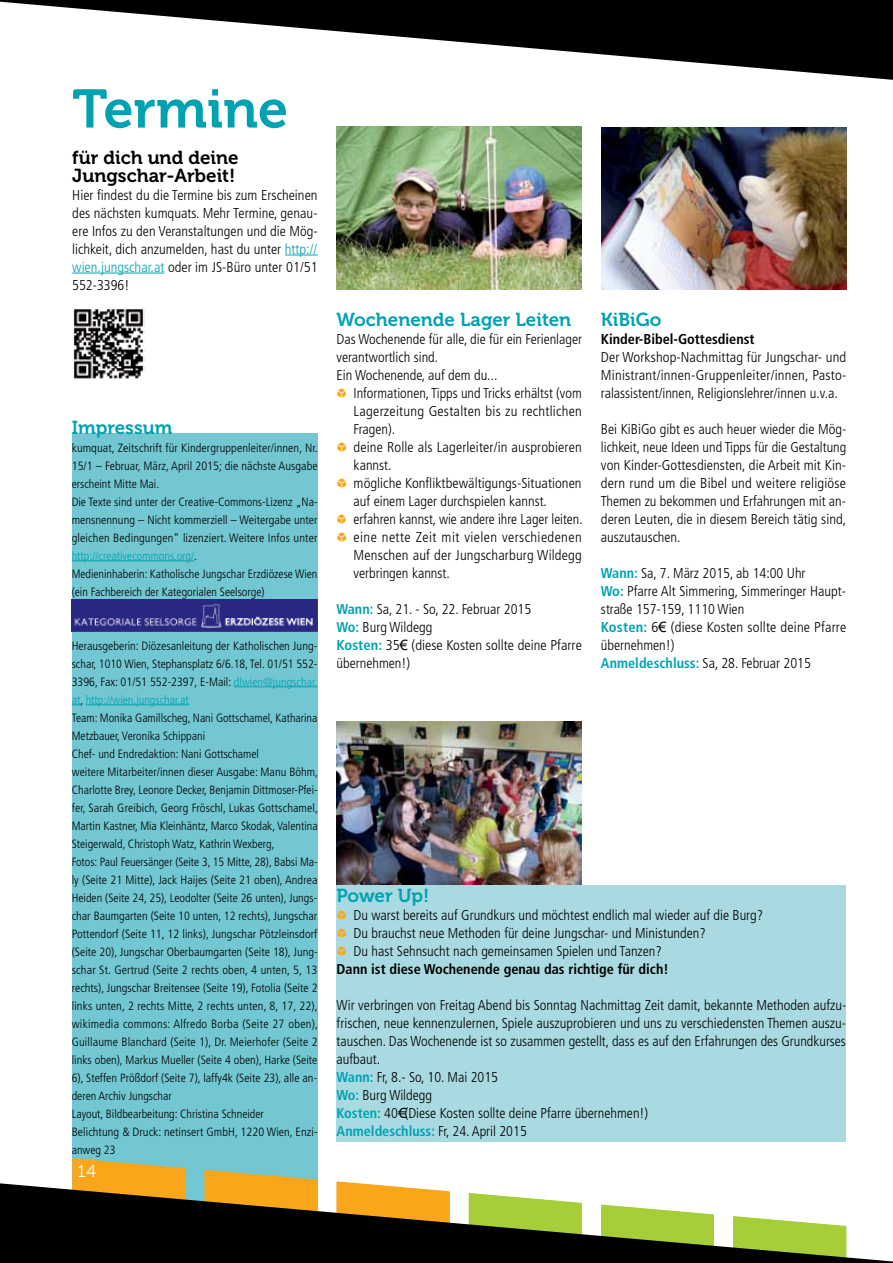
<style>
.page{position:relative;width:893px;height:1263px;background:#fff}
.page>*{position:absolute;margin:0;border:0;box-sizing:border-box;transform-origin:0 0}
.t1{font:54px "Museo 700";color:#00a2b2}
.t2{font:18.75px "Museo 700";color:#00a2b2}
.t3{font:18.75px/18px "Museo 700";color:#000}
.t4{font:17.25px "Museo 300";color:#fff}
.t5{font:300 condensed 14.25px/18px "Frutiger";color:#000}
.t6{font:700 condensed 14.25px "Frutiger";color:#000}
.t7{font:300 condensed 12px/18px "Frutiger";color:#000}
.s1{color:#00a2b2}
.s2{color:#faa61a}
.s3{font-weight:700;color:#00a2b2}
.s4{font-family:"Arial";font-weight:400;font-stretch:normal}
.s5{font-weight:700}
</style>
<div class="page">
<img style="left:601px;top:128px;width:245px;height:162px">
<img style="left:337px;top:127px;width:245px;height:163px">
<div style="left:337px;top:885px;width:509px;height:256px;background:#aadae1"></div>
<div style="left:72px;top:434px;width:245px;height:806px;background:#72c7d2"></div>
<svg style="left:72px;top:1158px;width:113px;height:25px"></svg>
<svg style="left:204px;top:1170px;width:113px;height:13px"></svg>
<hr style="left:285px;top:255px;width:32px;height:1px;background:#00a2b2">
<hr style="left:72px;top:273px;width:92px;height:1px;background:#00a2b2">
<hr style="left:72px;top:560px;width:122px;height:1px;background:#00a2b2">
<hr style="left:234px;top:686px;width:83px;height:1px;background:#00a2b2">
<hr style="left:86px;top:704px;width:103px;height:1px;background:#00a2b2">
<img style="left:73px;top:309px;width:71px;height:70px">
<img style="left:72px;top:599px;width:245px;height:33px">
<img style="left:337px;top:722px;width:245px;height:163px">
<svg style="left:0;top:1183px;width:893px;height:80px;fill:#000"></svg>
<svg style="left:0;top:0;width:893px;height:80px;fill:#000"></svg>
<h1 class="t1" style="left:72px;top:79px;width:217px">Termine</h1>
<h2 class="t3" style="left:72px;top:148px;width:168px">für dich und deine<br>Jungschar-Arbeit!</h2>
<p class="t5" style="left:72px;top:186px;width:247px;text-align:justify">Hier findest du die Termine bis zum Erscheinen des nächsten kumquats. Mehr Termine, genau&shy;ere Infos zu den Veranstaltungen und die Mög&shy;lichkeit, dich anzumelden, hast du unter <span class="s1">http:// wien.jungschar.at</span> oder im JS-Büro unter 01/51<br>552-3396!</p>
<h2 class="t2" style="left:72px;top:417px;width:102px">Impressum</h2>
<p class="t7" style="left:72px;top:439px;width:248px">kumquat, Zeitschrift für Kindergruppenleiter/innen, Nr.<br>15/1 – Februar, März, April 2015; die nächste Ausgabe erscheint Mitte Mai.<br>Die Texte sind unter der Creative-Commons-Lizenz „Na&shy;mensnennung – Nicht kommerziell – Weitergabe unter gleichen Bedingungen“ lizenziert. Weitere Infos unter <span class="s1">http://creativecommons.org/</span>.<br>Medieninhaberin: Katholische Jungschar Erzdiözese Wien (ein Fachbereich der Kategorialen Seelsorge)</p>
<p class="t7" style="left:72px;top:637px;width:248px">Herausgeberin: Diözesanleitung der Katholischen Jung&shy;schar, 1010 Wien, Stephansplatz 6/6.18, Tel. 01/51 552- 3396, Fax: 01/51 552-2397, E-Mail: <span class="s1">dlwien@jungschar. at</span>, <span class="s1">http://wien.jungschar.at<br></span>Team: Monika Gamillscheg, Nani Gottschamel, Katharina Metzbauer, Veronika Schippani<br>Chef- und Endredaktion: Nani Gottschamel<br>weitere Mitarbeiter/innen dieser Ausgabe: Manu Böhm, Charlotte Brey, Leonore Decker, Benjamin Dittmoser-Pfei&shy;fer, Sarah Greibich, Georg Fröschl, Lukas Gottschamel, Martin Kastner, Mia Kleinhäntz, Marco Skodak, Valentina Steigerwald, Christoph Watz, Kathrin Wexberg,<br>Fotos: Paul Feuersänger (Seite 3, 15 Mitte, 28), Babsi Ma&shy;ly (Seite 21 Mitte), Jack Haijes (Seite 21 oben), Andrea Heiden (Seite 24, 25), Leodolter (Seite 26 unten), Jungs&shy;char Baumgarten (Seite 10 unten, 12 rechts), Jungschar Pottendorf (Seite 11, 12 links), Jungschar Pötzleinsdorf (Seite 20), Jungschar Oberbaumgarten (Seite 18), Jung&shy;schar St. Gertrud (Seite 2 rechts oben, 4 unten, 5, 13 rechts), Jungschar Breitensee (Seite 19), Fotolia (Seite 2 links unten, 2 rechts Mitte, 2 rechts unten, 8, 17, 22), wikimedia commons: Alfredo Borba (Seite 27 oben), Guillaume Blanchard (Seite 1), Dr. Meierhofer (Seite 2 links oben), Markus Mueller (Seite 4 oben), Harke (Seite 6), Steffen Prößdorf (Seite 7), laffy4k (Seite 23), alle an&shy;deren Archiv Jungschar<br>Layout, Bildbearbeitung: Christina Schneider<br>Belichtung &amp; Druck: netinsert GmbH, 1220 Wien, Enzi&shy;anweg 23</p>
<p class="t4" style="left:78px;top:1162px;width:20px">14</p>
<h2 class="t2" style="left:337px;top:309px;width:236px">Wochenende Lager Leiten</h2>
<p class="t5" style="left:337px;top:330px;width:247px">Das Wochenende für alle, die für ein Ferienlager verantwortlich sind.<br>Ein Wochenende, auf dem du...</p>
<p class="t5" style="left:354px;top:384px;width:230px;text-align:justify;text-indent:-17px"><span class="s2">✔</span> Informationen, Tipps und Tricks erhältst (vom Lagerzeitung Gestalten bis zu rechtlichen Fragen).</p>
<p class="t5" style="left:354px;top:438px;width:230px;text-indent:-17px"><span class="s2">✔</span> deine Rolle als Lagerleiter/in ausprobieren kannst.</p>
<p class="t5" style="left:354px;top:474px;width:229px;text-indent:-17px"><span class="s2">✔</span> mögliche Konfliktbewältigungs-Situationen auf einem Lager durchspielen kannst.</p>
<p class="t5" style="left:337px;top:510px;width:248px"><span class="s2">✔</span> erfahren kannst, wie andere ihre Lager leiten.</p>
<p class="t5" style="left:354px;top:528px;width:230px;text-align:justify;text-indent:-17px"><span class="s2">✔</span> eine nette Zeit mit vielen verschiedenen Menschen auf der Jungscharburg Wildegg verbringen kannst.</p>
<p class="t5" style="left:337px;top:600px;width:247px"><span class="s3">Wann:</span> Sa, 21. - So, 22. Februar 2015<br><span class="s3">Wo:</span> Burg Wildegg<br><span class="s3">Kosten:</span> 35<span class="s4">€</span> (diese Kosten sollte deine Pfarre übernehmen!)</p>
<h2 class="t2" style="left:601px;top:309px;width:62px">KiBiGo</h2>
<p class="t6" style="left:601px;top:330px;width:155px">Kinder-Bibel-Gottesdienst</p>
<p class="t5" style="left:601px;top:348px;width:247px;text-align:justify">Der Workshop-Nachmittag für Jungschar- und Ministrant/innen-Gruppenleiter/innen, Pasto&shy;ralassistent/innen, Religionslehrer/innen u.v.a.</p>
<p class="t5" style="left:601px;top:420px;width:247px;text-align:justify">Bei KiBiGo gibt es auch heuer wieder die Mög&shy;lichkeit, neue Ideen und Tipps für die Gestaltung von Kinder-Gottesdiensten, die Arbeit mit Kin&shy;dern rund um die Bibel und weitere religiöse Themen zu bekommen und Erfahrungen mit an&shy;deren Leuten, die in diesem Bereich tätig sind, auszutauschen.</p>
<p class="t5" style="left:601px;top:564px;width:247px"><span class="s3">Wann:</span> Sa, 7. März 2015, ab 14:00 Uhr<br><span class="s3">Wo:</span> Pfarre Alt Simmering, Simmeringer Haupt&shy;straße 157-159, 1110 Wien<br><span class="s3">Kosten:</span> 6<span class="s4">€</span> (diese Kosten sollte deine Pfarre übernehmen!)<br><span class="s3">Anmeldeschluss:</span> Sa, 28. Februar 2015</p>
<h2 class="t2" style="left:337px;top:885px;width:94px">Power Up!</h2>
<p class="t5" style="left:337px;top:906px;width:428px"><span class="s2">✔</span> Du warst bereits auf Grundkurs und möchtest endlich mal wieder auf die Burg?</p>
<p class="t5" style="left:337px;top:924px;width:371px"><span class="s2">✔</span> Du brauchst neue Methoden für deine Jungschar- und Ministunden?</p>
<p class="t5" style="left:337px;top:942px;width:334px"><span class="s2">✔</span> Du hast Sehnsucht nach gemeinsamen Spielen und Tanzen?<br><span class="s5">Dann ist diese Wochenende genau das richtige für dich!</span></p>
<p class="t5" style="left:337px;top:996px;width:511px">Wir verbringen von Freitag Abend bis Sonntag Nachmittag Zeit damit, bekannte Methoden aufzu&shy;frischen, neue kennenzulernen, Spiele auszuprobieren und uns zu verschiedensten Themen auszu&shy;tauschen. Das Wochenende ist so zusammen gestellt, dass es auf den Erfahrungen des Grundkurses aufbaut.<br><span class="s3">Wann:</span> Fr, 8.- So, 10. Mai 2015<br><span class="s3">Wo:</span> Burg Wildegg<br><span class="s3">Kosten:</span> 40€ (Diese Kosten sollte deine Pfarre übernehmen!)<br><span class="s3">Anmeldeschluss:</span> Fr, 24. April 2015</p>
</div>
